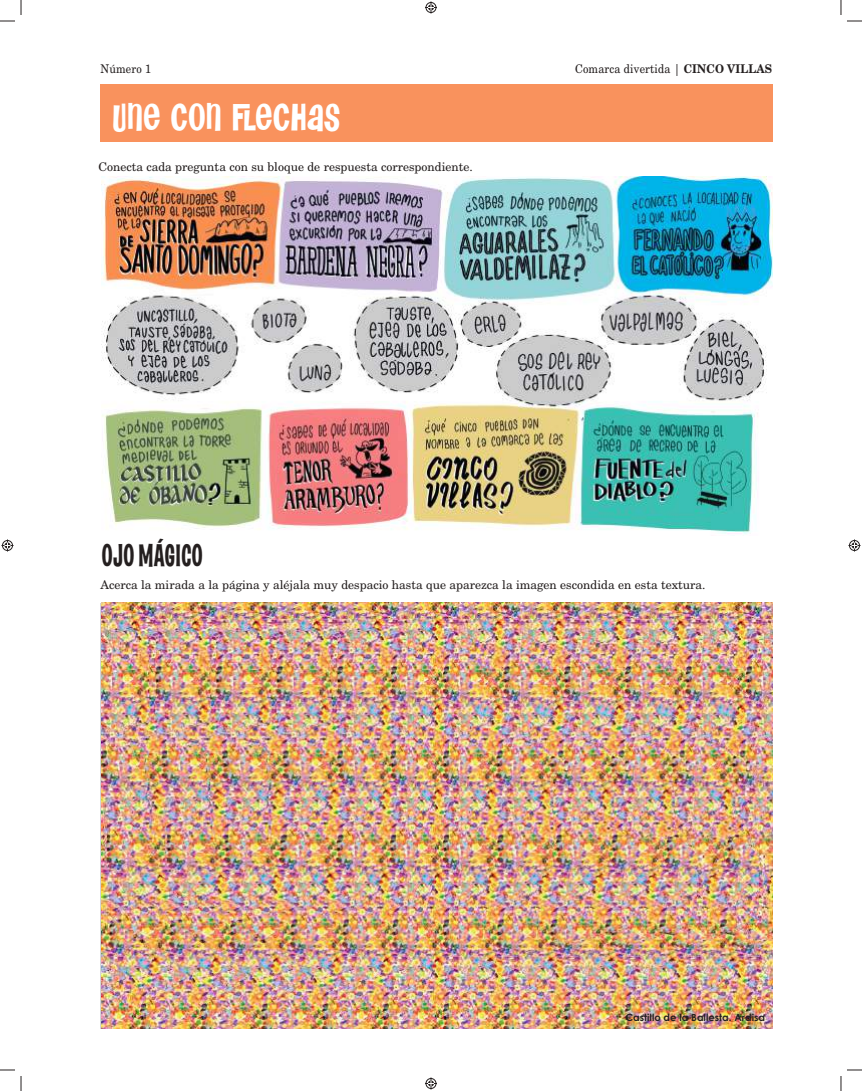
<style>
.page{position:relative;width:862px;height:1091px;background:#fff}
.page>*{position:absolute;margin:0;border:0;box-sizing:border-box;transform-origin:0 0}
.t1{font:40px "Flawless Flygirl PB";letter-spacing:.015em;color:#fff;scale:.9 1}
.t2{font:32px "Las Vegas OT Jackpot";color:#241f1f;scale:.9 1}
.t3{font:12px "New Century Schlbk LT Std";color:#241f1f}
.t4{font:12px "New Century Schlbk LT Std";color:#241f1f;scale:.9 1}
.t5{font:700 10px "Century Gothic";color:#241f1f}
.s1{font-weight:700}
</style>
<div class="page">
<div style="left:100px;top:84px;width:672px;height:58px;background:#f9925d"></div>
<img style="left:101px;top:603px;width:671px;height:425px">
<img style="left:102px;top:177px;width:670px;height:357px">
<svg style="left:0;top:0;width:22px;height:22px"></svg>
<svg style="left:0;top:1069px;width:22px;height:22px"></svg>
<svg style="left:840px;top:0;width:21px;height:22px"></svg>
<svg style="left:840px;top:1069px;width:21px;height:22px"></svg>
<svg style="left:425px;top:2px;width:12px;height:12px"></svg>
<svg style="left:425px;top:1077px;width:12px;height:12px"></svg>
<svg style="left:2px;top:539px;width:12px;height:12px"></svg>
<svg style="left:848px;top:539px;width:12px;height:12px"></svg>
<p class="t4" style="left:100px;top:61px;width:58px">Número 1</p>
<p class="t4" style="left:575px;top:61px;width:220px">Comarca divertida | <span class="s1">CINCO VILLAS</span></p>
<h1 class="t1" style="left:112px;top:92px;width:255px">UNE CON FLECHAS</h1>
<p class="t3" style="left:98px;top:159px;width:376px">Conecta cada pregunta con su bloque de respuesta correspondiente.</p>
<h2 class="t2" style="left:102px;top:538px;width:113px">OJO MÁGICO</h2>
<p class="t3" style="left:100px;top:577px;width:606px">Acerca la mirada a la página y aléjala muy despacio hasta que aparezca la imagen escondida en esta textura.</p>
<p class="t5" style="left:625px;top:1009px;width:141px">Castillo de la Ballesta. Ardisa</p>
</div>
